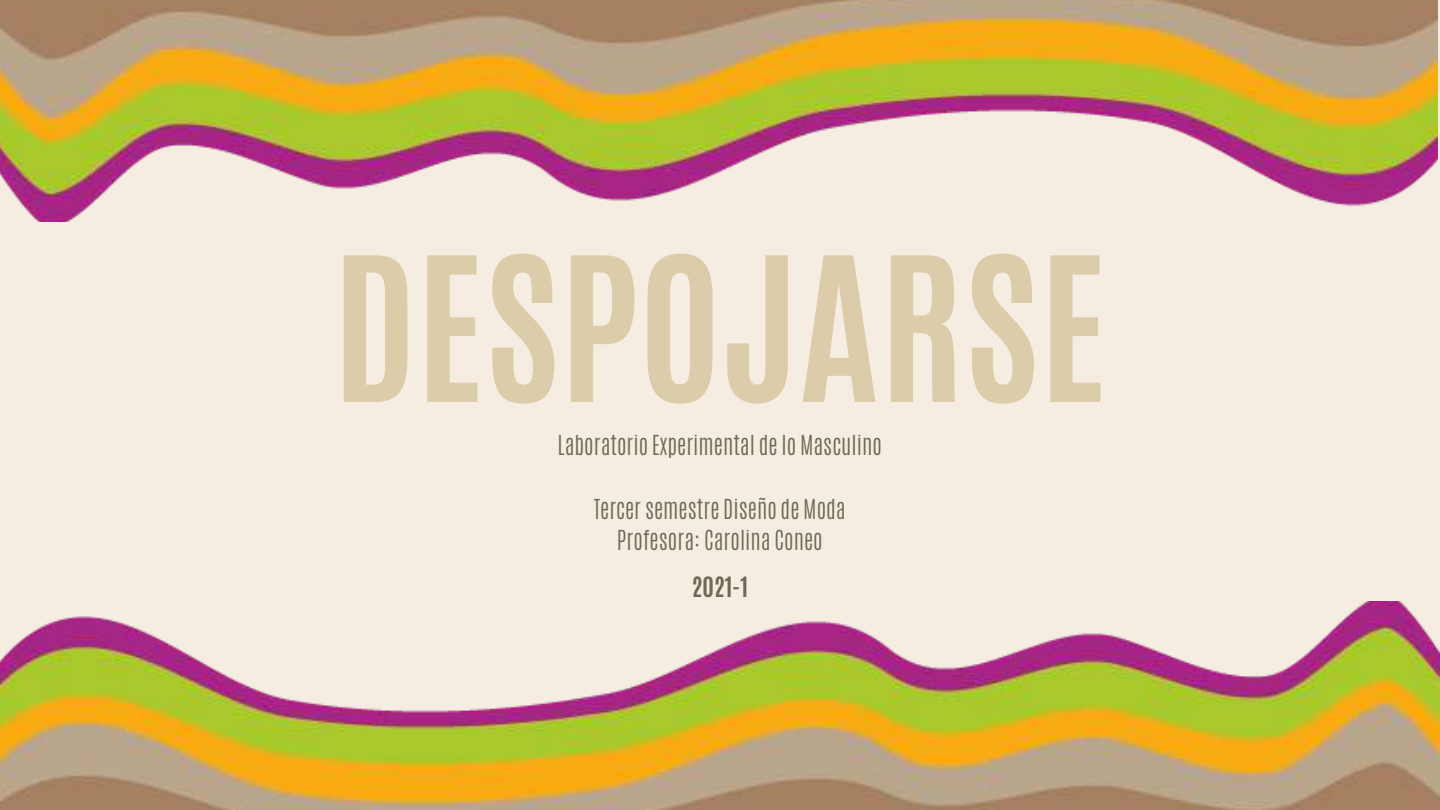
<style>
.page{position:relative;width:1440px;height:810px;background:#f5ede1}
.page>*{position:absolute;margin:0;border:0;box-sizing:border-box;transform-origin:0 0}
.t1{font:700 170.6px "Antonio";color:#dca}
.t2{font:700 23.4px "Antonio";color:#706756}
.t3{font:300 23px/31.6px "Antonio";color:#706756;text-align:center}
</style>
<div class="page">
<img style="left:0;top:601px;width:1440px;height:209px">
<img style="left:0;top:0;width:1438px;height:221px">
<h1 class="t1" style="left:333px;top:207px;width:776px">DESPOJARSE</h1>
<p class="t3" style="left:558px;top:430px;width:326px">Laboratorio Experimental de lo Masculino</p>
<p class="t3" style="left:594px;top:493px;width:254px">Tercer semestre Diseño de Moda<br>Profesora: Carolina Coneo</p>
<p class="t2" style="left:692px;top:570px;width:58px">2021-1</p>
</div>
